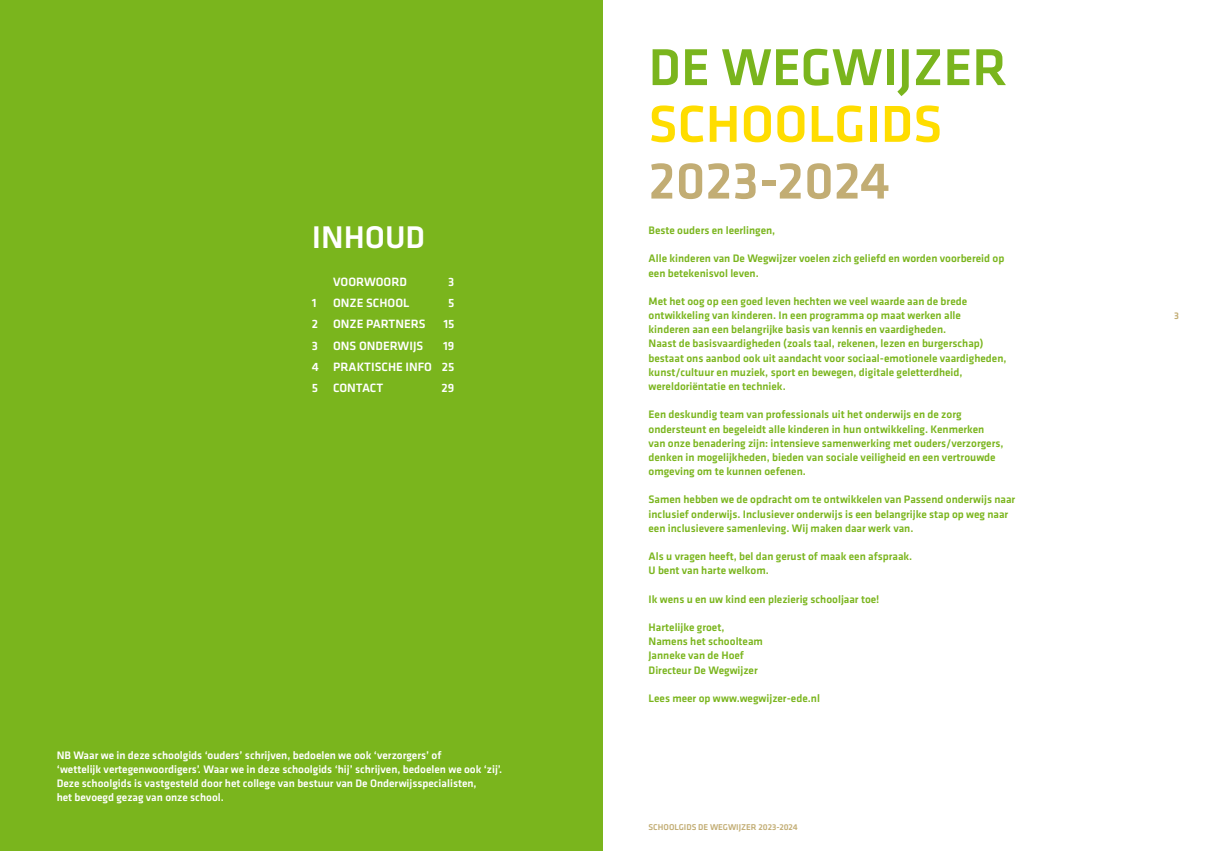
<style>
.page{position:relative;width:1205px;height:851px;background:#fff}
.page>*{position:absolute;margin:0;border:0;box-sizing:border-box;transform-origin:0 0}
.kp{font:500 53.75px "Klavika";color:#7ab51d}
.kp-2{font:500 53.75px "Klavika";color:#fd0}
.kp-3{font:500 53.75px "Klavika";letter-spacing:-.005em;color:#c2ad74}
.omsl_kp{font:500 32.5px "Klavika";color:#fff}
.omsl_br{font:500 12.5px "Klavika";color:#fff}
.br_itr{font:500 11.25px/14.1px "Klavika";color:#7ab51d}
.br_itr-2{font:500 11.25px/14.1px "Klavika";color:#fff}
.t1{font:500 10px "Klavika";color:#c2ad74}
.t2{font:500 8.75px "Klavika";color:#c2ad74}
</style>
<div class="page">
<div style="left:0;top:0;width:602px;height:850px;background:#7ab51d"></div>
<p class="omsl_kp" style="left:312px;top:215px;width:115px">INHOUD</p>
<p class="omsl_br" style="left:333px;top:273px;width:75px">VOORWOORD</p>
<p class="omsl_br" style="left:448px;top:273px;width:8px">3</p>
<p class="omsl_br" style="left:312px;top:294px;width:6px">1</p>
<p class="omsl_br" style="left:333px;top:294px;width:78px">ONZE SCHOOL</p>
<p class="omsl_br" style="left:448px;top:294px;width:8px">5</p>
<p class="omsl_br" style="left:312px;top:316px;width:115px">2 ONZE PARTNERS</p>
<p class="omsl_br" style="left:443px;top:316px;width:13px">15</p>
<p class="omsl_br" style="left:312px;top:337px;width:113px">3 ONS ONDERWIJS</p>
<p class="omsl_br" style="left:443px;top:337px;width:13px">19</p>
<p class="omsl_br" style="left:312px;top:358px;width:144px">4 PRAKTISCHE INFO 25</p>
<p class="omsl_br" style="left:312px;top:379px;width:73px">5 CONTACT</p>
<p class="omsl_br" style="left:442px;top:379px;width:14px">29</p>
<p class="br_itr-2" style="left:57px;top:747px;width:447px">NB Waar we in deze schoolgids ‘ouders’ schrijven, bedoelen we ook ‘verzorgers’ of<br>‘wettelijk vertegenwoordigers’. Waar we in deze schoolgids ‘hij’ schrijven, bedoelen we ook ‘zij’.<br>Deze schoolgids is vastgesteld door het college van bestuur van De Onderwijsspecialisten,<br>het bevoegd gezag van onze school.</p>
<p class="kp" style="left:648px;top:31px;width:183px">De Wegwi</p>
<p class="kp" style="left:898px;top:31px;width:111px">jzer</p>
<p class="kp-2" style="left:648px;top:88px;width:295px">SCHOOLGIDS</p>
<p class="kp-3" style="left:648px;top:144px;width:243px">2023-2024</p>
<p class="br_itr" style="left:648px;top:223px;width:128px">Beste ouders en leerlingen,</p>
<p class="br_itr" style="left:648px;top:251px;width:357px">Alle kinderen van De Wegwijzer voelen zich geliefd en worden voorbereid op een betekenisvol leven.</p>
<p class="br_itr" style="left:648px;top:294px;width:359px">Met het oog op een goed leven hechten we veel waarde aan de brede ontwikkeling van kinderen. In een programma op maat werken alle<br>kinderen aan een belangrijke basis van kennis en vaardigheden.<br>Naast de basisvaardigheden (zoals taal, rekenen, lezen en burgerschap) bestaat ons aanbod ook uit aandacht voor sociaal-emotionele vaardigheden, kunst/cultuur en muziek, sport en bewegen, digitale geletterdheid, wereldoriëntatie en techniek.</p>
<p class="br_itr" style="left:648px;top:407px;width:356px">Een deskundig team van professionals uit het onderwijs en de zorg ondersteunt en begeleidt alle kinderen in hun ontwikkeling. Kenmerken van onze benadering zijn: intensieve samenwerking met ouders/verzorgers, denken in mogelijkheden, bieden van sociale veiligheid en een vertrouwde omgeving om te kunnen oefenen.</p>
<p class="br_itr" style="left:648px;top:492px;width:368px">Samen hebben we de opdracht om te ontwikkelen van Passend onderwijs naar inclusief onderwijs. Inclusiever onderwijs is een belangrijke stap op weg naar een inclusievere samenleving. Wij maken daar werk van.</p>
<p class="br_itr" style="left:648px;top:549px;width:265px">Als u vragen heeft, bel dan gerust of maak een afspraak.</p>
<p class="br_itr" style="left:648px;top:563px;width:122px">U bent van harte welkom.</p>
<p class="br_itr" style="left:648px;top:591px;width:232px">Ik wens u en uw kind een plezierig schooljaar toe!</p>
<p class="br_itr" style="left:648px;top:620px;width:77px">Hartelijke groet,</p>
<p class="br_itr" style="left:648px;top:634px;width:116px">Namens het schoolteam</p>
<p class="br_itr" style="left:648px;top:648px;width:97px">Janneke van de Hoef</p>
<p class="br_itr" style="left:648px;top:662px;width:111px">Directeur De Wegwijzer</p>
<p class="br_itr" style="left:648px;top:690px;width:173px">Lees meer op www.wegwijzer-ede.nl</p>
<p class="t2" style="left:648px;top:820px;width:81px">SCHOOLGIDS De Wegwi</p>
<p class="t2" style="left:739px;top:820px;width:60px">jzer 2023-2024</p>
<p class="t1" style="left:1174px;top:309px;width:6px">3</p>
</div>
